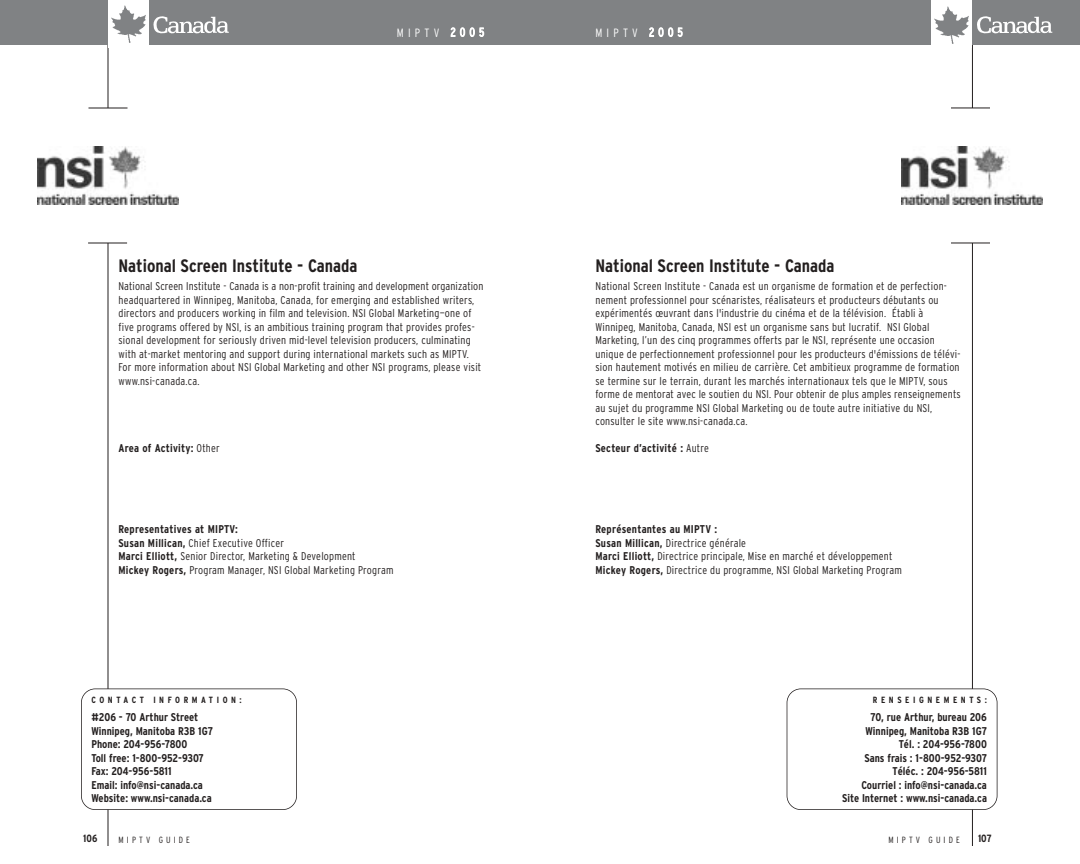
<style>
.page{position:relative;width:1080px;height:864px;background:#fff}
.page>*{position:absolute;margin:0;border:0;box-sizing:border-box;transform-origin:0 0}
.t1{font:700 condensed 18px "Interstate";color:#231f1f}
.t2{font:300 condensed 12px "Interstate";letter-spacing:.35em;color:#fff}
.t3{font:300 condensed 11.25px/13.5px "Interstate";letter-spacing:.02em;color:#231f1f}
.t4{font:700 condensed 11.25px/13.5px "Interstate";color:#231f1f;text-align:right}
.t5{font:700 condensed 11.25px "Interstate";letter-spacing:.02em;color:#231f1f}
.t6{font:700 condensed 10.5px "Interstate";color:#231f1f}
.t7{font:700 condensed 9px "Interstate";letter-spacing:.395em;color:#231f1f}
.t8{font:300 condensed 9px "Interstate";letter-spacing:.35em;color:#231f1f}
.s1{font-weight:300}
.s2{font-weight:700}
</style>
<div class="page">
<hr style="left:972px;top:40px;width:1px;height:806px;background:#231f1f">
<div style="left:951px;top:108px;width:39px;height:135px;background:#fff"></div>
<hr style="left:951px;top:243px;width:39px;height:1px;background:#231f1f">
<div style="left:787px;top:689px;width:210px;height:121px;background:#fff;border-radius:14px"></div>
<div style="left:787px;top:688px;width:210px;height:122px;border:2px solid #231f1f;border-radius:14px"></div>
<div style="left:526px;top:0;width:554px;height:45px;background:#808284"></div>
<svg style="left:977px;top:16px;width:75px;height:17px"></svg>
<div style="left:932px;top:0;width:40px;height:48px;background:#fff"></div>
<img style="left:935px;top:6px;width:34px;height:37px">
<hr style="left:951px;top:108px;width:39px;height:1px;background:#231f1f">
<hr style="left:108px;top:40px;width:1px;height:806px;background:#231f1f">
<div style="left:81px;top:689px;width:216px;height:121px;background:#fff;border-radius:14px"></div>
<div style="left:81px;top:688px;width:216px;height:122px;border:2px solid #231f1f;border-radius:14px"></div>
<div style="left:0;top:0;width:554px;height:45px;background:#808284"></div>
<svg style="left:154px;top:16px;width:75px;height:17px"></svg>
<div style="left:109px;top:0;width:40px;height:47px;background:#fff"></div>
<img style="left:111px;top:5px;width:34px;height:38px">
<div style="left:90px;top:108px;width:36px;height:135px;background:#fff"></div>
<hr style="left:88px;top:108px;width:40px;height:1px;background:#231f1f">
<hr style="left:88px;top:243px;width:39px;height:1px;background:#231f1f">
<img style="left:38px;top:146px;width:141px;height:59px">
<img style="left:902px;top:146px;width:141px;height:59px">
<p class="t2" style="left:397px;top:28px;width:89px">MIPTV 2005</p>
<p class="t2" style="left:596px;top:28px;width:89px">MIPTV 2005</p>
<h1 class="t1" style="left:118px;top:259px;width:240px">National Screen Institute - Canada</h1>
<p class="t3" style="left:118px;top:281px;width:366px">National Screen Institute - Canada is a non-profit training and development organization headquartered in Winnipeg, Manitoba, Canada, for emerging and established writers, directors and producers working in film and television. NSI Global Marketing—one of five programs offered by NSI, is an ambitious training program that provides profes&shy;sional development for seriously driven mid-level television producers, culminating with at-market mentoring and support during international markets such as MIPTV.<br>For more information about NSI Global Marketing and other NSI programs, please visit www.nsi-canada.ca.</p>
<p class="t5" style="left:118px;top:444px;width:103px">Area of Activity: <span class="s1">Other</span></p>
<h1 class="t1" style="left:596px;top:259px;width:240px">National Screen Institute - Canada</h1>
<p class="t3" style="left:596px;top:281px;width:367px">National Screen Institute - Canada est un organisme de formation et de perfection&shy;nement professionnel pour scénaristes, réalisateurs et producteurs débutants ou expérimentés œuvrant dans l'industrie du cinéma et de la télévision. Établi à Winnipeg, Manitoba, Canada, NSI est un organisme sans but lucratif. NSI Global Marketing, l’un des cinq programmes offerts par le NSI, représente une occasion unique de perfectionnement professionnel pour les producteurs d'émissions de télévi&shy;sion hautement motivés en milieu de carrière. Cet ambitieux programme de formation se termine sur le terrain, durant les marchés internationaux tels que le MIPTV, sous forme de mentorat avec le soutien du NSI. Pour obtenir de plus amples renseignements au sujet du programme NSI Global Marketing ou de toute autre initiative du NSI, consulter le site www.nsi-canada.ca.</p>
<p class="t5" style="left:596px;top:444px;width:115px">Secteur d’activité : <span class="s1">Autre</span></p>
<p class="t3" style="left:118px;top:524px;width:277px"><span class="s2">Representatives at MIPTV:<br>Susan Millican,</span> Chief Executive Officer<br><span class="s2">Marci Elliott,</span> Senior Director, Marketing &amp; Development<br><span class="s2">Mickey Rogers,</span> Program Manager, NSI Global Marketing Program</p>
<p class="t3" style="left:595px;top:524px;width:308px"><span class="s2">Représentantes au MIPTV :<br>Susan Millican,</span> Directrice générale<br><span class="s2">Marci Elliott,</span> Directrice principale, Mise en marché et développement <span class="s2">Mickey Rogers,</span> Directrice du programme, NSI Global Marketing Program</p>
<p class="t7" style="left:92px;top:696px;width:152px">CONTACT INFORMATION:</p>
<p class="t4" style="left:92px;top:712px;width:123px;text-align:left">#206 - 70 Arthur Street<br>Winnipeg, Manitoba R3B 1G7<br>Phone: 204-956-7800<br>Toll free: 1-800-952-9307<br>Fax: 204-956-5811<br>Email: info@nsi-canada.ca<br>Website: www.nsi-canada.ca</p>
<p class="t8" style="left:118px;top:837px;width:73px">MIPTV GUIDE</p>
<p class="t6" style="left:83px;top:835px;width:16px">106</p>
<p class="t7" style="left:873px;top:696px;width:116px">RENSEIGNEMENTS:</p>
<p class="t4" style="left:842px;top:712px;width:146px">70, rue Arthur, bureau 206<br>Winnipeg, Manitoba R3B 1G7<br>Tél. : 204-956-7800<br>Sans frais : 1-800-952-9307<br>Téléc. : 204-956-5811<br>Courriel : info@nsi-canada.ca<br>Site Internet : www.nsi-canada.ca</p>
<p class="t8" style="left:888px;top:837px;width:73px">MIPTV GUIDE</p>
<p class="t6" style="left:978px;top:835px;width:15px">107</p>
</div>
